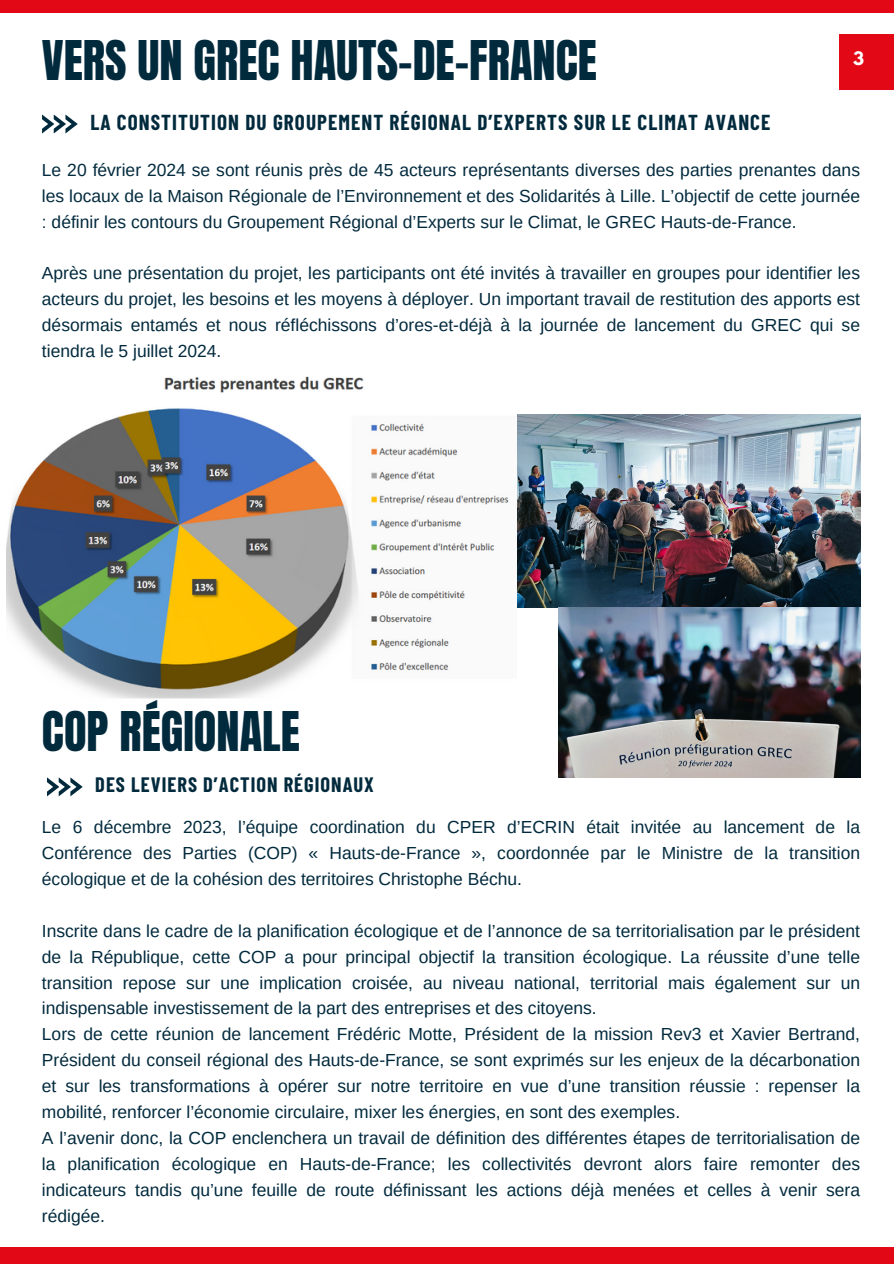
<style>
.page{position:relative;width:894px;height:1264px;background:#fff}
.page>*{position:absolute;margin:0;border:0;box-sizing:border-box;transform-origin:0 0}
.t1{font:46.5px "Anton";color:#022a3d}
.t2{font:700 21.15px "Barlow Condensed";letter-spacing:.05em;color:#022a3d}
.t3{font:700 20.4px "Barlow Condensed";letter-spacing:.05em;color:#022a3d}
.t4{font:17.4px/25.8px "Arimo";color:#022a3d;text-align:justify}
.t5{font:700 16.5px "League Spartan";color:#fff}
</style>
<div class="page">
<div style="left:0;top:0;width:893px;height:12px;background:#e20816"></div>
<svg style="left:42px;top:114px;width:36px;height:19px"></svg>
<div style="left:839px;top:34px;width:54px;height:55px;background:#e20816"></div>
<div style="left:0;top:1246px;width:893px;height:17px;background:#e20816"></div>
<img style="left:517px;top:414px;width:343px;height:193px">
<img style="left:558px;top:607px;width:302px;height:170px">
<img style="left:7px;top:376px;width:502px;height:323px">
<svg style="left:47px;top:777px;width:36px;height:19px"></svg>
<h1 class="t1" style="left:42px;top:27px;width:556px">VERS UN GREC HAUTS-DE-FRANCE</h1>
<p class="t2" style="left:90px;top:109px;width:681px">LA CONSTITUTION DU GROUPEMENT RÉGIONAL D’EXPERTS SUR LE CLIMAT AVANCE</p>
<p class="t5" style="left:852px;top:51px;width:12px">3</p>
<p class="t4" style="left:42px;top:157px;width:819px">Le 20 février 2024 se sont réunis près de 45 acteurs représentants diverses des parties prenantes dans les locaux de la Maison Régionale de l’Environnement et des Solidarités à Lille. L’objectif de cette journée : définir les contours du Groupement Régional d’Experts sur le Climat, le GREC Hauts-de-France.</p>
<p class="t4" style="left:42px;top:260px;width:819px">Après une présentation du projet, les participants ont été invités à travailler en groupes pour identifier les acteurs du projet, les besoins et les moyens à déployer. Un important travail de restitution des apports est désormais entamés et nous réfléchissons d’ores-et-déjà à la journée de lancement du GREC qui se tiendra le 5 juillet 2024.</p>
<h1 class="t1" style="left:42px;top:698px;width:259px">COP RÉGIONALE</h1>
<p class="t3" style="left:95px;top:771px;width:280px">DES LEVIERS D’ACTION RÉGIONAUX</p>
<p class="t4" style="left:42px;top:814px;width:819px">Le 6 décembre 2023, l’équipe coordination du CPER d’ECRIN était invitée au lancement de la Conférence des Parties (COP) « Hauts-de-France », coordonnée par le Ministre de la transition écologique et de la cohésion des territoires Christophe Béchu.</p>
<p class="t4" style="left:42px;top:917px;width:819px;text-align:left">Inscrite dans le cadre de la planification écologique et de l’annonce de sa territorialisation par le président de la République, cette COP a pour principal objectif la transition écologique. La réussite d’une telle transition repose sur une implication croisée, au niveau national, territorial mais également sur un indispensable investissement de la part des entreprises et des citoyens.<br>Lors de cette réunion de lancement Frédéric Motte, Président de la mission Rev3 et Xavier Bertrand, Président du conseil régional des Hauts-de-France, se sont exprimés sur les enjeux de la décarbonation et sur les transformations à opérer sur notre territoire en vue d’une transition réussie : repenser la mobilité, renforcer l’économie circulaire, mixer les énergies, en sont des exemples.<br>A l’avenir donc, la COP enclenchera un travail de définition des différentes étapes de territorialisation de la planification écologique en Hauts-de-France; les collectivités devront alors faire remonter des indicateurs tandis qu’une feuille de route définissant les actions déjà menées et celles à venir sera rédigée.</p>
</div>
